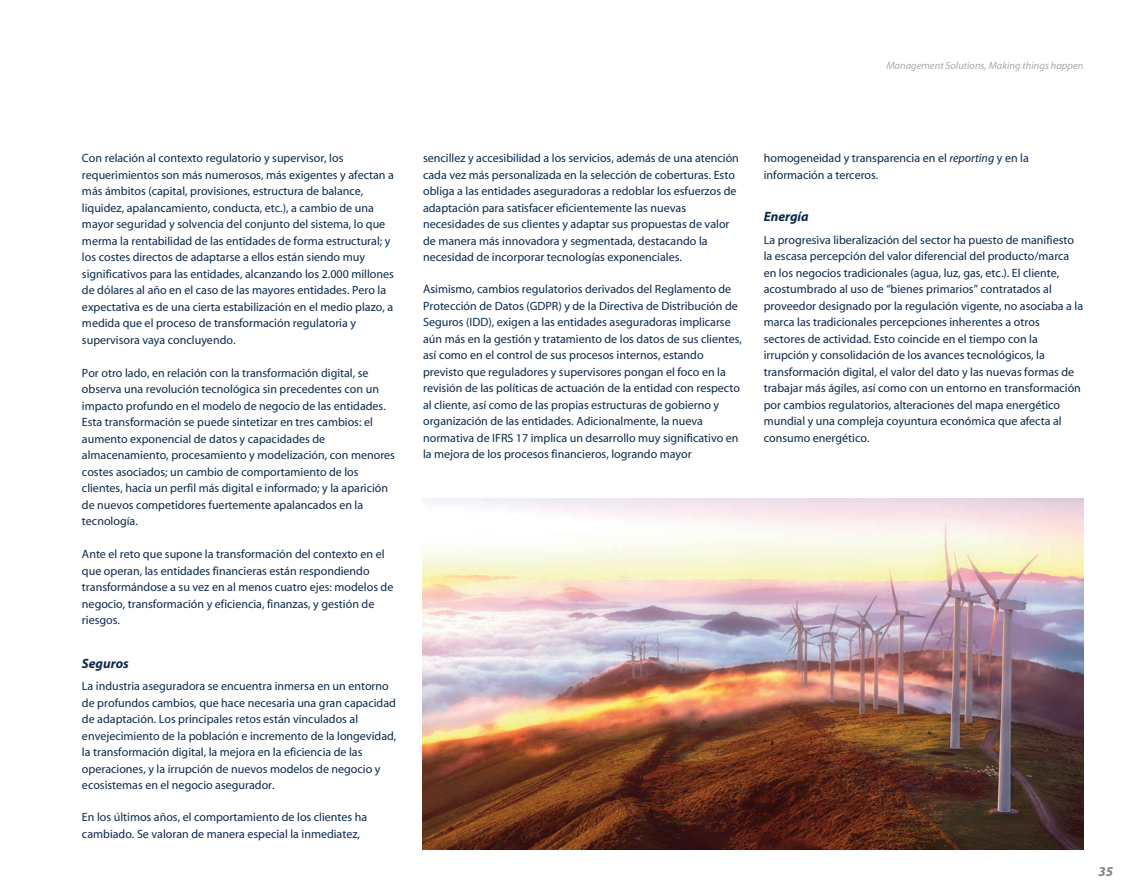
<style>
.page{position:relative;width:1146px;height:893px;background:#fff}
.page>*{position:absolute;margin:0;border:0;box-sizing:border-box;transform-origin:0 0}
.t1{font:italic 700 13.5px "Myriad";color:#0a294a}
.t2{font:italic 700 13.5px "Myriad";color:#808285}
.t3{font:12px/16.5px "Myriad";color:#0a294a}
.t4{font:italic 10.5px "Myriad";color:#a8a9ad}
.s1{font-style:italic}
</style>
<div class="page">
<img style="left:422px;top:498px;width:661px;height:351px">
<p class="t4" style="left:886px;top:60px;width:198px">Management Solutions, Making things happen</p>
<p class="t3" style="left:82px;top:150px;width:313px">Con relación al contexto regulatorio y supervisor, los requerimientos son más numerosos, más exigentes y afectan a más ámbitos (capital, provisiones, estructura de balance, liquidez, apalancamiento, conducta, etc.), a cambio de una mayor seguridad y solvencia del conjunto del sistema, lo que merma la rentabilidad de las entidades de forma estructural; y los costes directos de adaptarse a ellos están siendo muy significativos para las entidades, alcanzando los 2.000 millones de dólares al año en el caso de las mayores entidades. Pero la expectativa es de una cierta estabilización en el medio plazo, a medida que el proceso de transformación regulatoria y supervisora vaya concluyendo.</p>
<p class="t3" style="left:82px;top:365px;width:314px">Por otro lado, en relación con la transformación digital, se observa una revolución tecnológica sin precedentes con un impacto profundo en el modelo de negocio de las entidades.<br>Esta transformación se puede sintetizar en tres cambios: el aumento exponencial de datos y capacidades de almacenamiento, procesamiento y modelización, con menores costes asociados; un cambio de comportamiento de los clientes, hacia un perfil más digital e informado; y la aparición de nuevos competidores fuertemente apalancados en la tecnología.</p>
<p class="t3" style="left:82px;top:546px;width:313px">Ante el reto que supone la transformación del contexto en el que operan, las entidades financieras están respondiendo transformándose a su vez en al menos cuatro ejes: modelos de negocio, transformación y eficiencia, finanzas, y gestión de riesgos.</p>
<p class="t1" style="left:82px;top:656px;width:48px">Seguros</p>
<p class="t3" style="left:82px;top:678px;width:316px">La industria aseguradora se encuentra inmersa en un entorno de profundos cambios, que hace necesaria una gran capacidad de adaptación. Los principales retos están vinculados al envejecimiento de la población e incremento de la longevidad, la transformación digital, la mejora en la eficiencia de las operaciones, y la irrupción de nuevos modelos de negocio y ecosistemas en el negocio asegurador.</p>
<p class="t3" style="left:82px;top:809px;width:287px">En los últimos años, el comportamiento de los clientes ha cambiado. Se valoran de manera especial la inmediatez,</p>
<p class="t3" style="left:423px;top:150px;width:317px">sencillez y accesibilidad a los servicios, además de una atención cada vez más personalizada en la selección de coberturas. Esto obliga a las entidades aseguradoras a redoblar los esfuerzos de adaptación para satisfacer eficientemente las nuevas necesidades de sus clientes y adaptar sus propuestas de valor de manera más innovadora y segmentada, destacando la necesidad de incorporar tecnologías exponenciales.</p>
<p class="t3" style="left:423px;top:281px;width:320px">Asimismo, cambios regulatorios derivados del Reglamento de Protección de Datos (GDPR) y de la Directiva de Distribución de Seguros (IDD), exigen a las entidades aseguradoras implicarse aún más en la gestión y tratamiento de los datos de sus clientes, así como en el control de sus procesos internos, estando previsto que reguladores y supervisores pongan el foco en la revisión de las políticas de actuación de la entidad con respecto al cliente, así como de las propias estructuras de gobierno y organización de las entidades. Adicionalmente, la nueva normativa de IFRS 17 implica un desarrollo muy significativo en la mejora de los procesos financieros, logrando mayor</p>
<p class="t3" style="left:763px;top:150px;width:266px">homogeneidad y transparencia en el <span class="s1">reporting</span> y en la información a terceros.</p>
<p class="t1" style="left:763px;top:209px;width:46px">Energía</p>
<p class="t3" style="left:763px;top:232px;width:321px">La progresiva liberalización del sector ha puesto de manifiesto la escasa percepción del valor diferencial del producto/marca en los negocios tradicionales (agua, luz, gas, etc.). El cliente, acostumbrado al uso de “bienes primarios” contratados al proveedor designado por la regulación vigente, no asociaba a la marca las tradicionales percepciones inherentes a otros sectores de actividad. Esto coincide en el tiempo con la irrupción y consolidación de los avances tecnológicos, la transformación digital, el valor del dato y las nuevas formas de trabajar más ágiles, así como con un entorno en transformación por cambios regulatorios, alteraciones del mapa energético mundial y una compleja coyuntura económica que afecta al consumo energético.</p>
<p class="t2" style="left:1098px;top:864px;width:16px">35</p>
</div>
